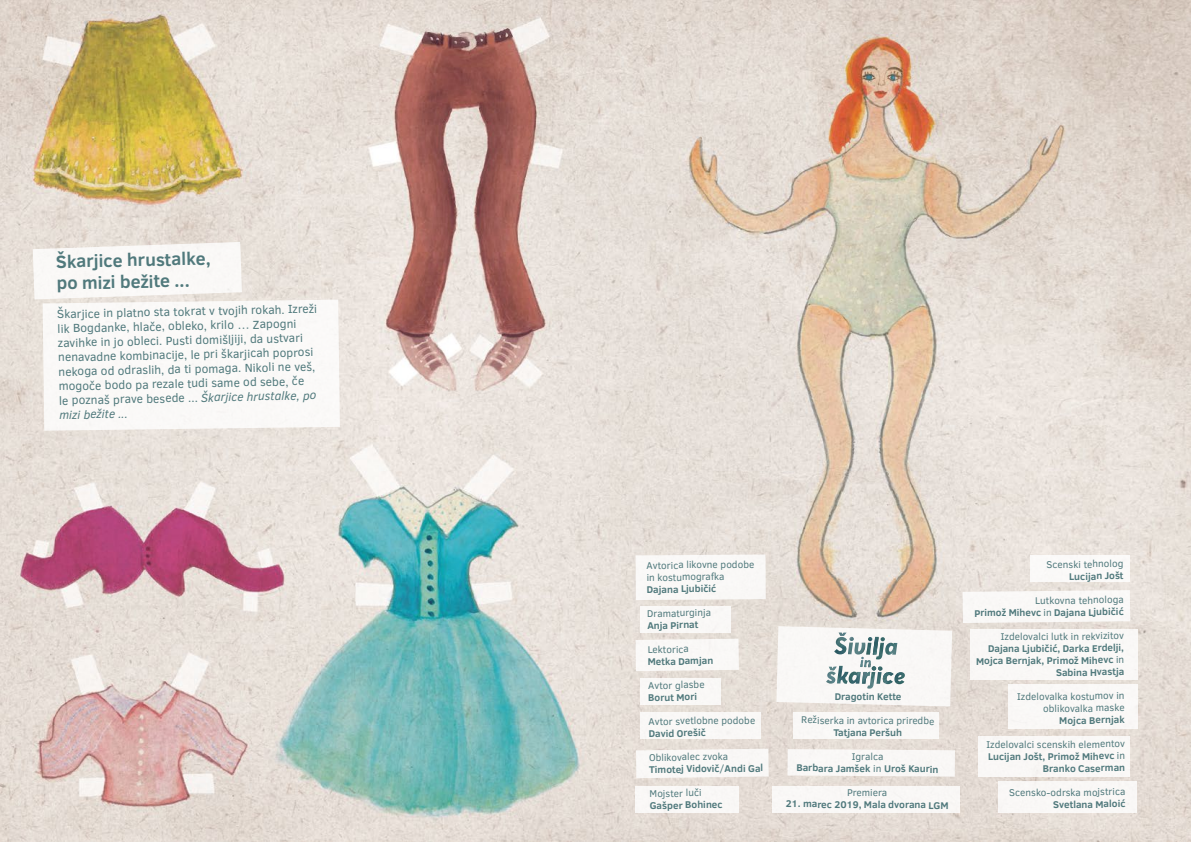
<style>
.page{position:relative;width:1191px;height:842px;background:#fff}
.page>*{position:absolute;margin:0;border:0;box-sizing:border-box;transform-origin:0 0}
.t1{font:700 18px/21.6px "Clear Sans";color:#50797c}
.t2{font:12px/14.4px "Clear Sans";color:#50797c}
.t3{font:700 10px/12.1px "Clear Sans";color:#50797c;text-align:right}
.t4{font:10px/12px "Clear Sans";color:#50797c}
.s1{font-style:italic}
.s2{font-weight:400}
</style>
<div class="page">
<img style="left:0;top:0;width:1191px;height:842px">
<div style="left:635px;top:554px;width:131px;height:46px;background:#f9f8f6"></div>
<div style="left:640px;top:606px;width:90px;height:26px;background:#f9f8f7"></div>
<svg style="left:635px;top:639px;width:104px;height:32px"></svg>
<div style="left:640px;top:678px;width:80px;height:26px;background:#f9f8f6"></div>
<div style="left:640px;top:712px;width:120px;height:27px;background:#f9f8f6"></div>
<div style="left:636px;top:749px;width:132px;height:29px;background:#f9f8f6"></div>
<div style="left:635px;top:786px;width:103px;height:26px;background:#f9f8f6"></div>
<div style="left:793px;top:712px;width:145px;height:27px;background:#f9f8f6"></div>
<svg style="left:787px;top:749px;width:168px;height:28px"></svg>
<div style="left:772px;top:787px;width:188px;height:26px;background:#f9f8f6"></div>
<div style="left:1030px;top:556px;width:100px;height:26px;background:#fbf9f8"></div>
<svg style="left:962px;top:590px;width:168px;height:33px"></svg>
<div style="left:970px;top:629px;width:167px;height:51px;background:#f9f8f6"></div>
<div style="left:1008px;top:685px;width:130px;height:44px;background:#faf8f7"></div>
<div style="left:978px;top:736px;width:152px;height:41px;background:#f9f8f6"></div>
<div style="left:998px;top:782px;width:138px;height:31px;background:#f9f7f6"></div>
<svg style="left:33px;top:242px;width:307px;height:189px"></svg>
<svg style="left:776px;top:626px;width:176px;height:80px"></svg>
<img style="left:834px;top:632px;width:13px;height:22px">
<h1 class="t1" style="left:56px;top:250px;width:156px;rotate:-1deg">Škarjice hrustalke, po mizi bežite ...</h1>
<p class="t2" style="left:57px;top:306px;width:261px;rotate:-1deg">Škarjice in platno sta tokrat v tvojih rokah. Izreži lik Bogdanke, hlače, obleko, krilo … Zapogni zavihke in jo obleci. Pusti domišljiji, da ustvari nenavadne kombinacije, le pri škarjicah poprosi nekoga od odraslih, da ti pomaga. Nikoli ne veš, mogoče bodo pa rezale tudi same od sebe, če<br>le poznaš prave besede ... <span class="s1">Škarjice hrustalke, po mizi bežite ...</span></p>
<p class="t4" style="left:646px;top:560px;width:109px;rotate:-1deg">Avtorica likovne podobe in kostumografka</p>
<p class="t3" style="left:646px;top:583px;width:71px;rotate:-1deg">Dajana Ljubičić</p>
<p class="t4" style="left:647px;top:607px;width:65px;rotate:-1deg">Dramaturginja</p>
<p class="t3" style="left:647px;top:619px;width:53px;rotate:-1deg">Anja Pirnat</p>
<p class="t4" style="left:647px;top:643px;width:43px;rotate:-1deg">Lektorica</p>
<p class="t3" style="left:647px;top:655px;width:67px;rotate:-1deg">Metka Damjan</p>
<p class="t4" style="left:648px;top:679px;width:58px;rotate:-1deg">Avtor glasbe</p>
<p class="t3" style="left:648px;top:691px;width:50px;rotate:-1deg">Borut Mori</p>
<p class="t4" style="left:648px;top:716px;width:108px;rotate:-1deg">Avtor svetlobne podobe</p>
<p class="t3" style="left:648px;top:727px;width:59px;rotate:-1deg">David Orešič</p>
<p class="t3" style="left:649px;top:751px;width:115px;text-align:left;rotate:-1deg"><span class="s2">Oblikovalec zvoka<br></span>Timotej Vidovič<span class="s2">/</span>Andi Gal</p>
<p class="t4" style="left:649px;top:787px;width:53px;rotate:-1deg">Mojster luči</p>
<p class="t3" style="left:649px;top:799px;width:74px;rotate:-1deg">Gašper Bohinec</p>
<p class="t3" style="left:835px;top:689px;width:68px;rotate:1deg">Dragotin Kette</p>
<p class="t4" style="left:801px;top:713px;width:135px;rotate:1deg">Režiserka in avtorica priredbe</p>
<p class="t3" style="left:833px;top:725px;width:70px;rotate:1deg">Tatjana Peršuh</p>
<p class="t3" style="left:796px;top:749px;width:144px;text-align:center;rotate:1deg"><span class="s2">Igralca<br></span>Barbara Jamšek <span class="s2">in</span> Uroš Kaurin</p>
<p class="t4" style="left:847px;top:786px;width:42px;rotate:1deg">Premiera</p>
<p class="t3" style="left:786px;top:797px;width:164px;rotate:1deg">21. marec 2019, Mala dvorana LGM</p>
<p class="t4" style="left:1046px;top:559px;width:78px;rotate:-1deg">Scenski tehnolog</p>
<p class="t3" style="left:1069px;top:570px;width:56px;rotate:-1deg">Lucijan Jošt</p>
<p class="t3" style="left:974px;top:596px;width:151px;line-height:11.8px;rotate:-1deg"><span class="s2">Lutkovna tehnologa<br></span>Primož Mihevc <span class="s2">in</span> Dajana Ljubičić</p>
<p class="t4" style="left:1000px;top:631px;width:125px;rotate:-1deg">Izdelovalci lutk in rekvizitov</p>
<p class="t3" style="left:975px;top:643px;width:150px;rotate:-1deg">Dajana Ljubičić, Darka Erdelji,<br>Mojca Bernjak, Primož Mihevc <span class="s2">in<br></span>Sabina Hvastja</p>
<p class="t4" style="left:1017px;top:691px;width:109px;text-align:right;rotate:-1deg">Izdelovalka kostumov in oblikovalka maske</p>
<p class="t3" style="left:1059px;top:714px;width:67px;rotate:-1deg">Mojca Bernjak</p>
<p class="t3" style="left:986px;top:739px;width:140px;rotate:-1deg"><span class="s2">Izdelovalci scenskih elementov<br></span>Lucijan Jošt, Primož Mihevc <span class="s2">in<br></span>Branko Caserman</p>
<p class="t4" style="left:1009px;top:787px;width:118px;rotate:-1deg">Scensko-odrska mojstrica</p>
<p class="t3" style="left:1053px;top:798px;width:74px;rotate:-1deg">Svetlana Maloić</p>
</div>
